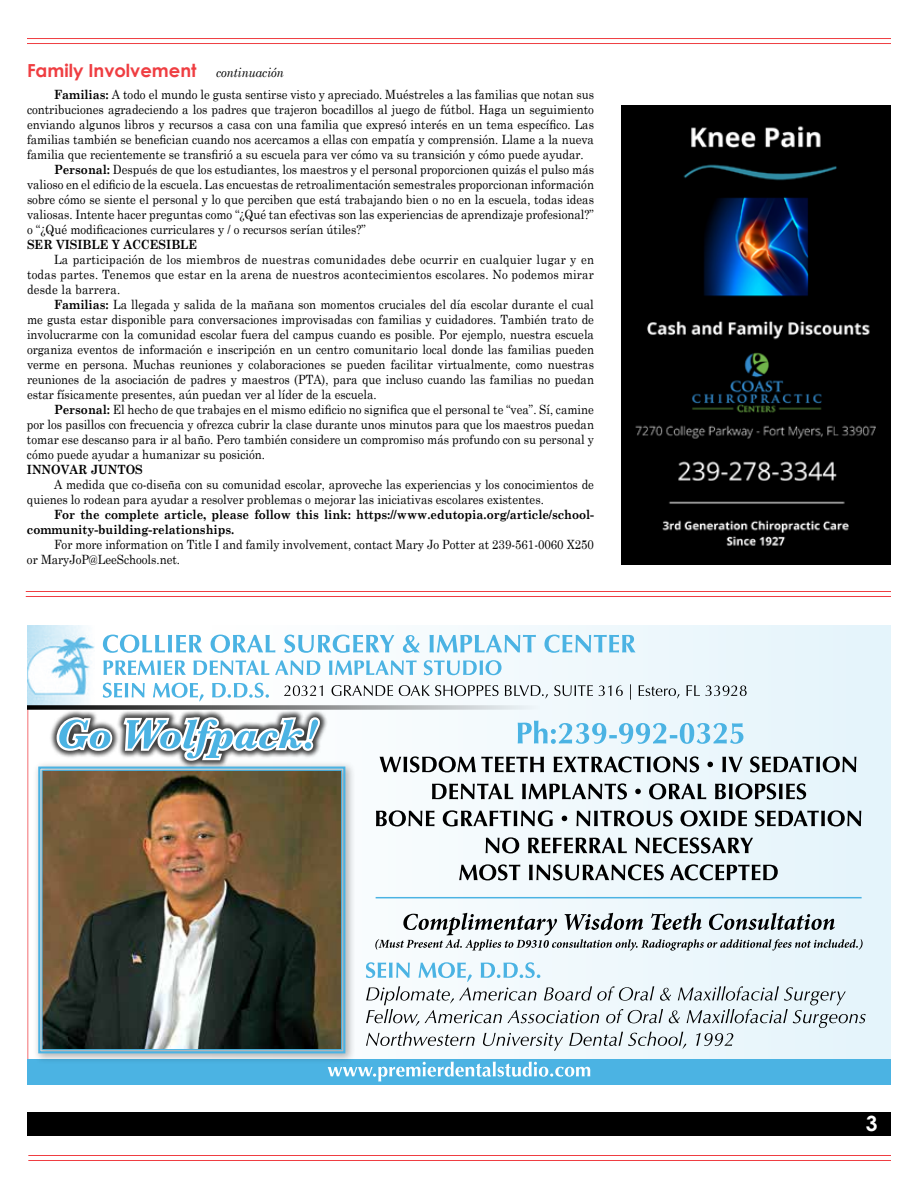
<style>
.page{position:relative;width:918px;height:1188px;background:#fff}
.page>*{position:absolute;margin:0;border:0;box-sizing:border-box;transform-origin:0 0}
.t1{font:700 21px "Century Gothic";color:#fff}
.t2{font:700 18px "Century Gothic";color:#ef3e42}
.t3{font:12.75px/15px "Century Schoolbook";color:#000;text-align:justify;scale:.9 1}
.t4{font:700 12.75px/15px "Century Schoolbook";color:#000;scale:.9 1}
.s1{font-family:"Century Schoolbook";font-weight:400;font-style:italic;font-size:12.75px;color:#000}
.s2{font-weight:700}
</style>
<div class="page">
<div style="left:27px;top:1112px;width:864px;height:23px;background:#000"></div>
<hr style="left:28px;top:1160px;width:863px;height:1px;background:#ef3e42">
<hr style="left:28px;top:1155px;width:863px;height:1px;background:#ef3e42">
<hr style="left:27px;top:43px;width:864px;height:1px;background:#ef3e42">
<hr style="left:27px;top:38px;width:864px;height:1px;background:#ef3e42">
<hr style="left:26px;top:596px;width:865px;height:1px;background:#ef3e42">
<hr style="left:26px;top:591px;width:865px;height:1px;background:#ef3e42">
<hr style="left:27px;top:700px;width:1px;height:385px;background:#f79ea1">
<div style="left:208px;top:626px;width:683px;height:459px;background:#edf8fc"></div>
<img style="left:27px;top:626px;width:68px;height:79px">
<svg style="left:103px;top:683px;width:166px;height:18px"></svg>
<svg style="left:104px;top:660px;width:398px;height:15px"></svg>
<svg style="left:103px;top:635px;width:533px;height:18px"></svg>
<svg style="left:27px;top:705px;width:493px;height:5px;background:#828485"></svg>
<svg style="left:366px;top:962px;width:500px;height:89px"></svg>
<svg style="left:284px;top:684px;width:463px;height:16px"></svg>
<div style="left:27px;top:1059px;width:864px;height:26px;background:#4bb3e3"></div>
<svg style="left:328px;top:1062px;width:262px;height:20px"></svg>
<div style="left:32px;top:761px;width:324px;height:303px;background:#000;opacity:.3"></div>
<svg style="left:37px;top:765px;width:309px;height:289px;background:#88bdd6"></svg>
<img style="left:41px;top:770px;width:301px;height:280px">
<div style="left:49px;top:710px;width:279px;height:58px;background:#000;opacity:.75"></div>
<svg style="left:54px;top:713px;width:269px;height:52px"></svg>
<svg style="left:375px;top:913px;width:488px;height:38px"></svg>
<svg style="left:518px;top:721px;width:225px;height:23px"></svg>
<hr style="left:376px;top:897px;width:486px;height:1px;background:#4bb3e3">
<svg style="left:459px;top:864px;width:319px;height:16px"></svg>
<svg style="left:486px;top:837px;width:267px;height:16px"></svg>
<svg style="left:376px;top:810px;width:485px;height:16px"></svg>
<svg style="left:432px;top:783px;width:374px;height:16px"></svg>
<svg style="left:380px;top:756px;width:476px;height:16px"></svg>
<img style="left:621px;top:105px;width:270px;height:459px">
<h2 class="t2" style="left:27px;top:59px;width:258px">Family Involvement <span class="s1">continuación</span></h2>
<p class="t3" style="left:54px;top:87px;width:602px"><span class="s2">Familias:</span> A todo el mundo le gusta sentirse visto y apreciado. Muéstreles a las familias que notan sus</p>
<p class="t3" style="left:27px;top:102px;width:632px">contribuciones agradeciendo a los padres que trajeron bocadillos al juego de fútbol. Haga un seguimiento</p>
<p class="t3" style="left:27px;top:117px;width:632px">enviando algunos libros y recursos a casa con una familia que expresó interés en un tema específico. Las</p>
<p class="t3" style="left:27px;top:132px;width:631px">familias también se benefician cuando nos acercamos a ellas con empatía y comprensión. Llame a la nueva</p>
<p class="t3" style="left:27px;top:147px;width:620px">familia que recientemente se transfirió a su escuela para ver cómo va su transición y cómo puede ayudar.</p>
<p class="t3" style="left:54px;top:162px;width:602px"><span class="s2">Personal:</span> Después de que los estudiantes, los maestros y el personal proporcionen quizás el pulso más</p>
<p class="t3" style="left:27px;top:177px;width:632px">valioso en el edificio de la escuela. Las encuestas de retroalimentación semestrales proporcionan información</p>
<p class="t3" style="left:27px;top:192px;width:631px">sobre cómo se siente el personal y lo que perciben que está trabajando bien o no en la escuela, todas ideas</p>
<p class="t3" style="left:27px;top:207px;width:632px">valiosas. Intente hacer preguntas como “¿Qué tan efectivas son las experiencias de aprendizaje profesional?”</p>
<p class="t3" style="left:27px;top:222px;width:378px">o “¿Qué modificaciones curriculares y / o recursos serían útiles?”</p>
<p class="t4" style="left:27px;top:237px;width:191px">SER VISIBLE Y ACCESIBLE</p>
<p class="t3" style="left:27px;top:252px;width:632px;text-indent:27px">La participación de los miembros de nuestras comunidades debe ocurrir en cualquier lugar y en todas partes. Tenemos que estar en la arena de nuestros acontecimientos escolares. No podemos mirar desde la barrera.</p>
<p class="t3" style="left:27px;top:297px;width:632px;text-indent:27px"><span class="s2">Familias:</span> La llegada y salida de la mañana son momentos cruciales del día escolar durante el cual me gusta estar disponible para conversaciones improvisadas con familias y cuidadores. También trato de involucrarme con la comunidad escolar fuera del campus cuando es posible. Por ejemplo, nuestra escuela organiza eventos de información e inscripción en un centro comunitario local donde las familias pueden verme en persona. Muchas reuniones y colaboraciones se pueden facilitar virtualmente, como nuestras reuniones de la asociación de padres y maestros (PTA), para que incluso cuando las familias no puedan estar físicamente presentes, aún puedan ver al líder de la escuela.</p>
<p class="t3" style="left:27px;top:402px;width:632px;text-indent:27px"><span class="s2">Personal:</span> El hecho de que trabajes en el mismo edificio no significa que el personal te “vea”. Sí, camine por los pasillos con frecuencia y ofrezca cubrir la clase durante unos minutos para que los maestros puedan tomar ese descanso para ir al baño. Pero también considere un compromiso más profundo con su personal y cómo puede ayudar a humanizar su posición.</p>
<p class="t4" style="left:27px;top:462px;width:130px">INNOVAR JUNTOS</p>
<p class="t3" style="left:27px;top:477px;width:632px;text-indent:27px">A medida que co-diseña con su comunidad escolar, aproveche las experiencias y los conocimientos de quienes lo rodean para ayudar a resolver problemas o mejorar las iniciativas escolares existentes.</p>
<p class="t4" style="left:27px;top:507px;width:632px;text-indent:27px">For the complete article, please follow this link: https://www.edutopia.org/article/school&shy;community-building-relationships.</p>
<p class="t3" style="left:27px;top:537px;width:631px;text-indent:27px">For more information on Title I and family involvement, contact Mary Jo Potter at 239-561-0060 X250 or MaryJoP@LeeSchools.net.</p>
<h1 class="t1" style="left:866px;top:1111px;width:13px">3</h1>
</div>
